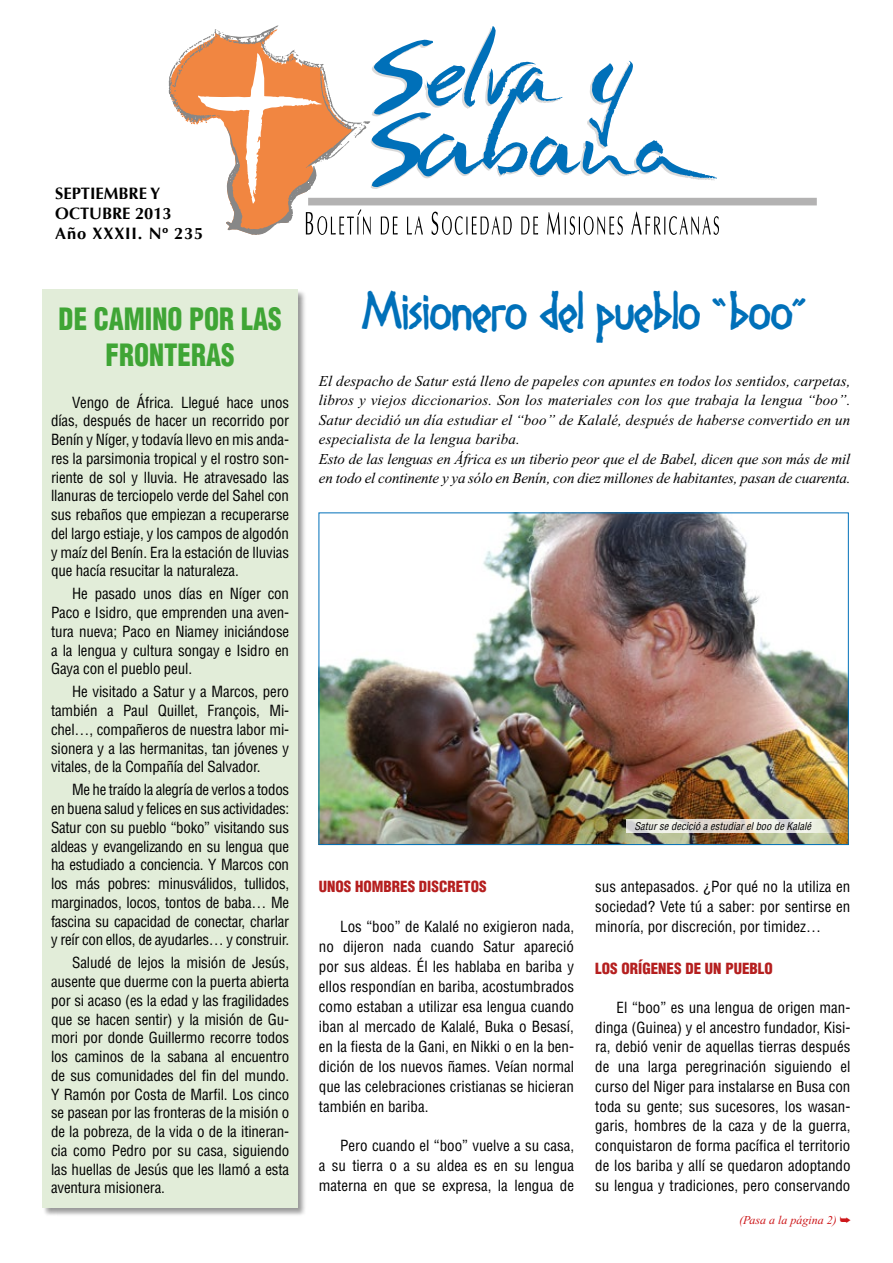
<style>
.page{position:relative;width:893px;height:1263px;background:#fff}
.page>*{position:absolute;margin:0;border:0;box-sizing:border-box;transform-origin:0 0}
.t1{font:48px "Diogenes";letter-spacing:-.01em;color:#0070b9;scale:.9 1}
.t2{font:900 condensed 30px/36px "Helvetica";color:#3fa535;text-align:center;scale:.9 1}
.t3{font:700 16.5px/19.8px "Optima";color:#000}
.t4{font:condensed 15px/18.8px "Helvetica";letter-spacing:-.01em;color:#000;text-align:justify}
.t5{font:italic 15px/19.5px "Times New Roman";letter-spacing:.01em;color:#000}
.t6{font:900 condensed 15px "Helvetica";color:#b51f1f}
.t7{font:italic 12px "Times New Roman";color:#cd171a}
.t8{font:italic condensed 10.5px "Helvetica";color:#000}
</style>
<div class="page">
<img style="left:320px;top:514px;width:527px;height:329px">
<div style="left:42px;top:289px;width:265px;height:927px;background:#000;opacity:.4"></div>
<div style="left:43px;top:289px;width:255px;height:919px;background:#e2edd9"></div>
<svg style="left:626px;top:819px;width:223px;height:14px;background:#e1dcd0"></svg>
<div style="left:308px;top:198px;width:509px;height:7px;background:#b3b2b2"></div>
<svg style="left:168px;top:26px;width:551px;height:209px"></svg>
<p class="t3" style="left:55px;top:184px;width:150px">SEPTIEMBRE Y<br>OCTUBRE 2013<br>AÑO XXXII . Nº 235</p>
<h2 class="t2" style="left:59px;top:301px;width:249px">DE CAMINO POR LAS<br>FRONTERAS</h2>
<p class="t4" style="left:51px;top:392px;width:240px;text-indent:21px">Vengo de África. Llegué hace unos días, después de hacer un recorrido por Benín y Níger, y todavía llevo en mis anda&shy;res la parsimonia tropical y el rostro son&shy;riente de sol y lluvia. He atravesado las llanuras de terciopelo verde del Sahel con sus rebaños que empiezan a recuperarse del largo estiaje, y los campos de algodón y maíz del Benín. Era la estación de lluvias que hacía resucitar la naturaleza.</p>
<p class="t4" style="left:51px;top:584px;width:240px;text-indent:21px">He pasado unos días en Níger con Paco e Isidro, que emprenden una aven&shy;tura nueva; Paco en Niamey iniciándose a la lengua y cultura songay e Isidro en Gaya con el pueblo peul.</p>
<p class="t4" style="left:51px;top:682px;width:240px;text-indent:21px">He visitado a Satur y a Marcos, pero también a Paul Quillet, François, Mi&shy;chel…, compañeros de nuestra labor mi&shy;sionera y a las hermanitas, tan jóvenes y vitales, de la Compañía del Salvador.</p>
<p class="t4" style="left:51px;top:780px;width:240px;text-indent:21px">Me he traído la alegría de verlos a todos en buena salud y felices en sus actividades:<br>Satur con su pueblo “boko” visitando sus aldeas y evangelizando en su lengua que ha estudiado a conciencia. Y Marcos con los más pobres: minusválidos, tullidos, marginados, locos, tontos de baba… Me fascina su capacidad de conectar, charlar y reír con ellos, de ayudarles… y construir.</p>
<p class="t4" style="left:51px;top:953px;width:240px;text-indent:21px">Saludé de lejos la misión de Jesús, ausente que duerme con la puerta abierta por si acaso (es la edad y las fragilidades que se hacen sentir) y la misión de Gu&shy;mori por donde Guillermo recorre todos los caminos de la sabana al encuentro de sus comunidades del fin del mundo.<br>Y Ramón por Costa de Marfil. Los cinco se pasean por las fronteras de la misión o de la pobreza, de la vida o de la itineran&shy;cia como Pedro por su casa, siguiendo las huellas de Jesús que les llamó a esta aventura misionera.</p>
<h1 class="t1" style="left:361px;top:284px;width:498px">Misionero del pueblo “boo”</h1>
<p class="t5" style="left:319px;top:371px;width:533px">El despacho de Satur está lleno de papeles con apuntes en todos los sentidos, carpetas, libros y viejos diccionarios. Son los materiales con los que trabaja la lengua “boo”.<br>Satur decidió un día estudiar el “boo” de Kalalé, después de haberse convertido en un especialista de la lengua bariba.<br>Esto de las lenguas en África es un tiberio peor que el de Babel, dicen que son más de mil en todo el continente y ya sólo en Benín, con diez millones de habitantes, pasan de cuarenta.</p>
<p class="t6" style="left:319px;top:877px;width:169px">UNOS HOMBRES DISCRETOS</p>
<p class="t4" style="left:319px;top:916px;width:257px;line-height:20px;text-indent:21px">Los “boo” de Kalalé no exigieron nada, no dijeron nada cuando Satur apareció por sus aldeas. Él les hablaba en bariba y ellos respondían en bariba, acostumbrados como estaban a utilizar esa lengua cuando iban al mercado de Kalalé, Buka o Besasí, en la fiesta de la Gani, en Nikki o en la ben&shy;dición de los nuevos ñames. Veían normal que las celebraciones cristianas se hicieran también en bariba.</p>
<p class="t4" style="left:319px;top:1135px;width:257px;line-height:20px;text-indent:21px">Pero cuando el “boo” vuelve a su casa, a su tierra o a su aldea es en su lengua materna en que se expresa, la lengua de</p>
<p class="t8" style="left:634px;top:819px;width:178px">Satur se decició a estudiar el boo de Kalalé</p>
<p class="t4" style="left:595px;top:877px;width:257px;line-height:19.6px">sus antepasados. ¿Por qué no la utiliza en sociedad? Vete tú a saber: por sentirse en minoría, por discreción, por timidez…</p>
<p class="t6" style="left:595px;top:959px;width:179px">LOS ORÍGENES DE UN PUEBLO</p>
<p class="t4" style="left:595px;top:997px;width:257px;line-height:19.6px;text-indent:21px">El “boo” es una lengua de origen man&shy;dinga (Guinea) y el ancestro fundador, Kisi&shy;ra, debió venir de aquellas tierras después de una larga peregrinación siguiendo el curso del Niger para instalarse en Busa con toda su gente; sus sucesores, los wasan&shy;garis, hombres de la caza y de la guerra, conquistaron de forma pacífica el territorio de los bariba y allí se quedaron adoptando su lengua y tradiciones, pero conservando</p>
<p class="t7" style="left:739px;top:1213px;width:113px">(Pasa a la página 2) ➥</p>
</div>
